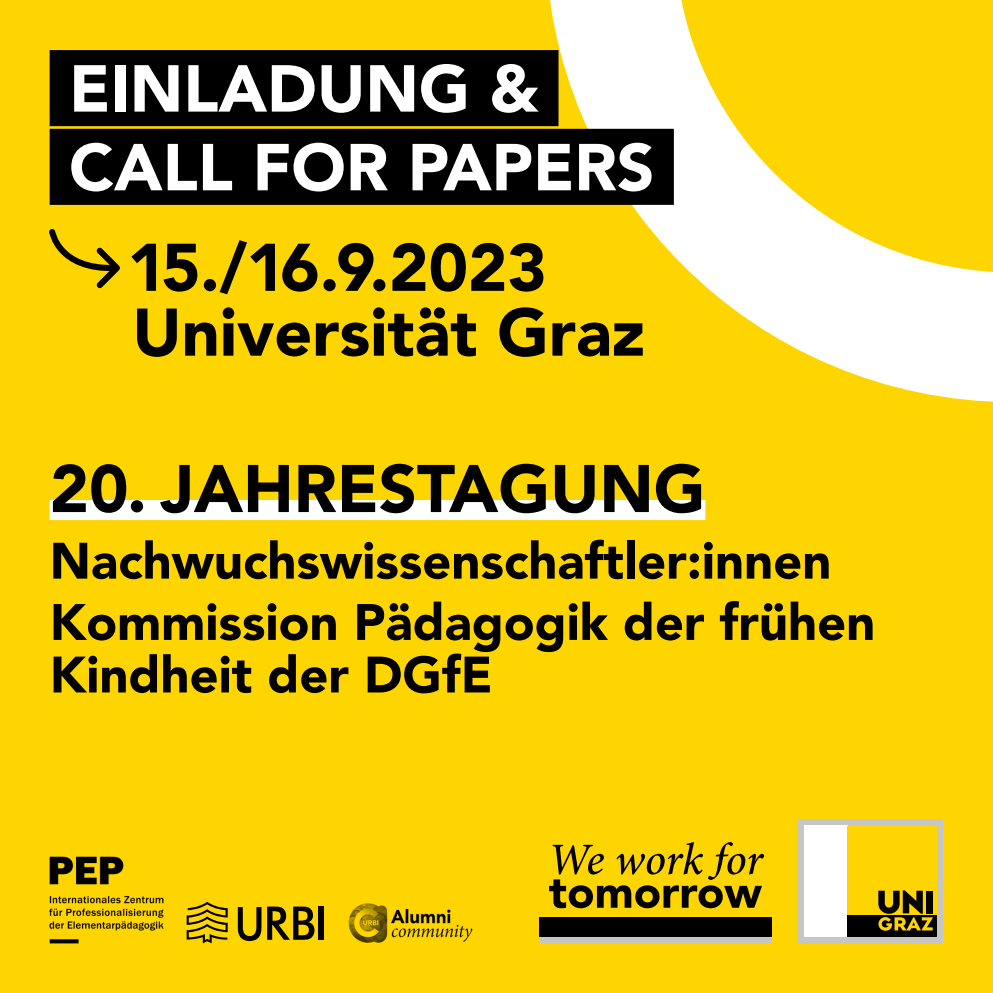
<style>
.page{position:relative;width:993px;height:993px;background:#fff}
.page>*{position:absolute;margin:0;border:0;box-sizing:border-box;transform-origin:0 0}
.t1{font:900 66.5px/64.8px "Avenir LT Std";color:#000}
.t2{font:900 65.45px/78.6px "Avenir LT Std";color:#fff}
.t3{font:900 50.57px/61.2px "Avenir LT Std";color:#000}
</style>
<div class="page">
<div style="left:0;top:0;width:992px;height:992px;background:#ffd500"></div>
<svg style="left:545px;top:0;width:447px;height:402px"></svg>
<div style="left:539px;top:917px;width:232px;height:19px;background:#000"></div>
<div style="left:539px;top:936px;width:232px;height:7px;background:#c6c6c6"></div>
<svg style="left:549px;top:842px;width:215px;height:65px"></svg>
<div style="left:797px;top:819px;width:146px;height:124px;background:#c6c6c6"></div>
<div style="left:803px;top:825px;width:44px;height:111px;background:#fff"></div>
<div style="left:847px;top:825px;width:89px;height:90px;background:#ffd500"></div>
<div style="left:847px;top:915px;width:89px;height:21px;background:#000"></div>
<svg style="left:878px;top:890px;width:54px;height:40px"></svg>
<img style="left:49px;top:856px;width:115px;height:88px">
<svg style="left:186px;top:902px;width:42px;height:41px"></svg>
<svg style="left:267px;top:906px;width:47px;height:33px"></svg>
<div style="left:318px;top:906px;width:6px;height:33px;background:#000"></div>
<svg style="left:238px;top:907px;width:23px;height:33px"></svg>
<div style="left:50px;top:50px;width:508px;height:76px;background:#000"></div>
<div style="left:50px;top:129px;width:623px;height:76px;background:#000"></div>
<div style="left:50px;top:500px;width:655px;height:20px;background:#fff"></div>
<svg style="left:49px;top:229px;width:71px;height:60px"></svg>
<img style="left:348px;top:903px;width:125px;height:40px">
<p class="t2" style="left:69px;top:49px;width:586px">EINLADUNG &amp;<br>CALL FOR PAPERS</p>
<h1 class="t1" style="left:127px;top:235px;width:519px">15./16.9.2023<br>Universität Graz</h1>
<h1 class="t1" style="left:50px;top:456px;width:657px">20. JAHRESTAGUNG</h1>
<p class="t3" style="left:50px;top:530px;width:826px">Nachwuchswissenschaftler:innen<br>Kommission Pädagogik der frühen</p>
<p class="t3" style="left:50px;top:643px;width:444px">Kindheit der DGfE</p>
</div>
